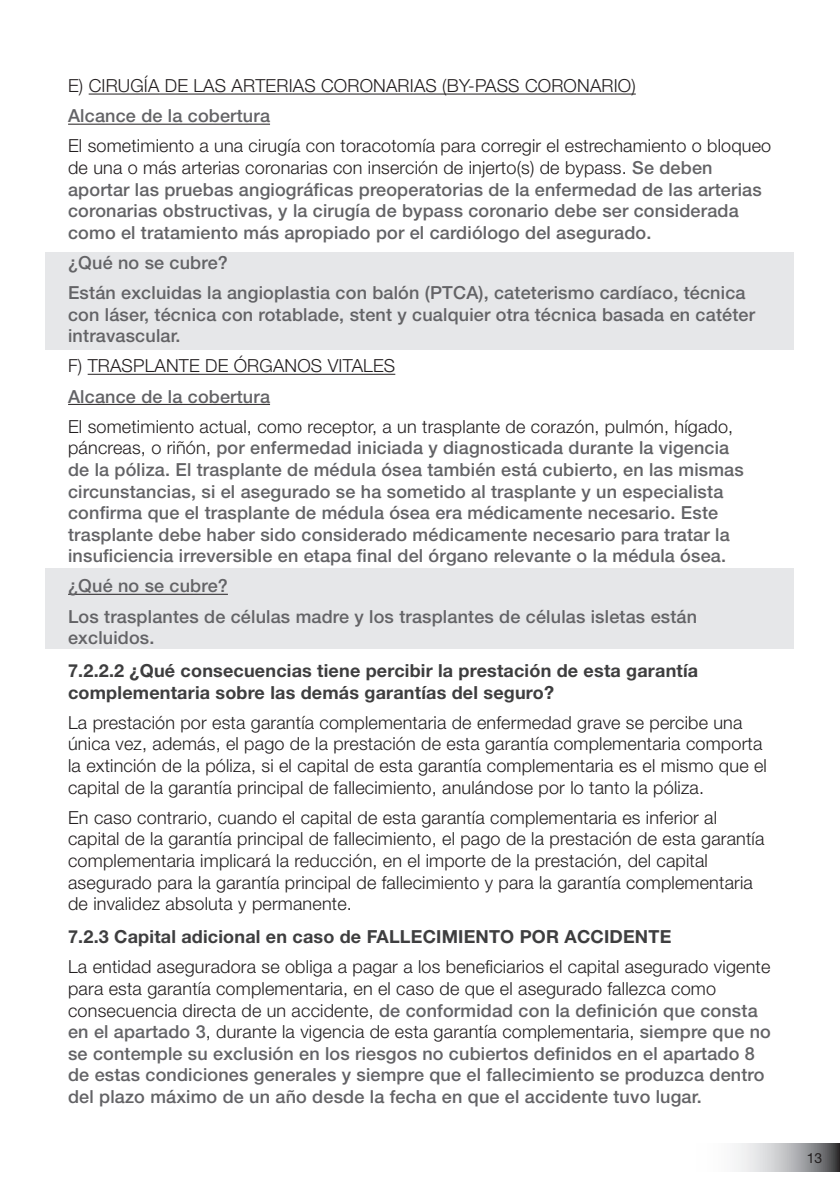
<style>
.page{position:relative;width:840px;height:1191px;background:#fff}
.page>*{position:absolute;margin:0;border:0;box-sizing:border-box;transform-origin:0 0}
.t1{font:500 18px/21.6px "Helvetica Neue LT Std";letter-spacing:.01em;color:#636366}
.t2{font:300 18px/21.6px "Helvetica Neue LT Std";letter-spacing:.01em;color:#231f20}
.subtítulo-sin-índice{font:700 18px/21.6px "Helvetica Neue LT Std";letter-spacing:.01em;color:#3e3e3f}
.subtítulo{font:700 18px "Helvetica Neue LT Std";letter-spacing:.01em;color:#3e3e3f}
.t3{font:14px "Helvetica Neue LT Std";color:#231f20}
.s1{font-weight:300;color:#231f20}
</style>
<div class="page">
<svg style="left:736px;top:1143px;width:103px;height:28px;background:#b0b1b3"></svg>
<div style="left:46px;top:568px;width:747px;height:81px;background:#e6e7e9"></div>
<div style="left:46px;top:252px;width:747px;height:98px;background:#e6e7e9"></div>
<hr style="left:89px;top:94px;width:546px;height:1px;background:#231f20">
<hr style="left:68px;top:124px;width:202px;height:1px;background:#231f20">
<hr style="left:88px;top:374px;width:307px;height:1px;background:#231f20">
<hr style="left:68px;top:404px;width:202px;height:1px;background:#231f20">
<hr style="left:68px;top:594px;width:160px;height:1px;background:#231f20">
<p class="t2" style="left:68px;top:75px;width:569px">E) CIRUGÍA DE LAS ARTERIAS CORONARIAS (BY-PASS CORONARIO)</p>
<p class="t1" style="left:68px;top:105px;width:203px">Alcance de la cobertura</p>
<p class="t1" style="left:68px;top:135px;width:704px"><span class="s1">El sometimiento a una cirugía con toracotomía para corregir el estrechamiento o bloqueo de una o más arterias coronarias con inserción de injerto(s) de bypass.</span> Se deben aportar las pruebas angiográficas preoperatorias de la enfermedad de las arterias coronarias obstructivas, y la cirugía de bypass coronario debe ser considerada como el tratamiento más apropiado por el cardiólogo del asegurado.</p>
<p class="t1" style="left:68px;top:252px;width:161px">¿Qué no se cubre?</p>
<p class="t1" style="left:68px;top:282px;width:688px">Están excluidas la angioplastia con balón (PTCA), cateterismo cardíaco, técnica con láser, técnica con rotablade, stent y cualquier otra técnica basada en catéter intravascular.</p>
<p class="t2" style="left:68px;top:355px;width:328px">F) TRASPLANTE DE ÓRGANOS VITALES</p>
<p class="t1" style="left:68px;top:385px;width:203px">Alcance de la cobertura</p>
<p class="t1" style="left:68px;top:415px;width:676px"><span class="s1">El sometimiento actual, como receptor, a un trasplante de corazón, pulmón, hígado, páncreas, o riñón,</span> por enfermedad iniciada y diagnosticada durante la vigencia de la póliza. El trasplante de médula ósea también está cubierto, en las mismas circunstancias, si el asegurado se ha sometido al trasplante y un especialista confirma que el trasplante de médula ósea era médicamente necesario. Este trasplante debe haber sido considerado médicamente necesario para tratar la insuficiencia irreversible en etapa final del órgano relevante o la médula ósea.</p>
<p class="t1" style="left:68px;top:575px;width:161px">¿Qué no se cubre?</p>
<p class="t1" style="left:68px;top:605px;width:630px">Los trasplantes de células madre y los trasplantes de células isletas están excluidos.</p>
<p class="subtítulo-sin-índice" style="left:68px;top:659px;width:631px">7.2.2.2 ¿Qué consecuencias tiene percibir la prestación de esta garantía complementaria sobre las demás garantías del seguro?</p>
<p class="t2" style="left:68px;top:711px;width:700px">La prestación por esta garantía complementaria de enfermedad grave se percibe una única vez, además, el pago de la prestación de esta garantía complementaria comporta la extinción de la póliza, si el capital de esta garantía complementaria es el mismo que el capital de la garantía principal de fallecimiento, anulándose por lo tanto la póliza.</p>
<p class="t2" style="left:68px;top:806px;width:697px">En caso contrario, cuando el capital de esta garantía complementaria es inferior al capital de la garantía principal de fallecimiento, el pago de la prestación de esta garantía complementaria implicará la reducción, en el importe de la prestación, del capital asegurado para la garantía principal de fallecimiento y para la garantía complementaria de invalidez absoluta y permanente.</p>
<p class="subtítulo" style="left:68px;top:925px;width:604px">7.2.3 Capital adicional en caso de FALLECIMIENTO POR ACCIDENTE</p>
<p class="t1" style="left:68px;top:956px;width:704px"><span class="s1">La entidad aseguradora se obliga a pagar a los beneficiarios el capital asegurado vigente para esta garantía complementaria, en el caso de que el asegurado fallezca como consecuencia directa de un accidente,</span> de conformidad con la definición que consta en el apartado 3<span class="s1">, durante la vigencia de esta garantía complementaria,</span> siempre que no se contemple su exclusión en los riesgos no cubiertos definidos en el apartado 8 de estas condiciones generales y siempre que el fallecimiento se produzca dentro del plazo máximo de un año desde la fecha en que el accidente tuvo lugar.</p>
<p class="t3" style="left:806px;top:1149px;width:17px">13</p>
</div>
